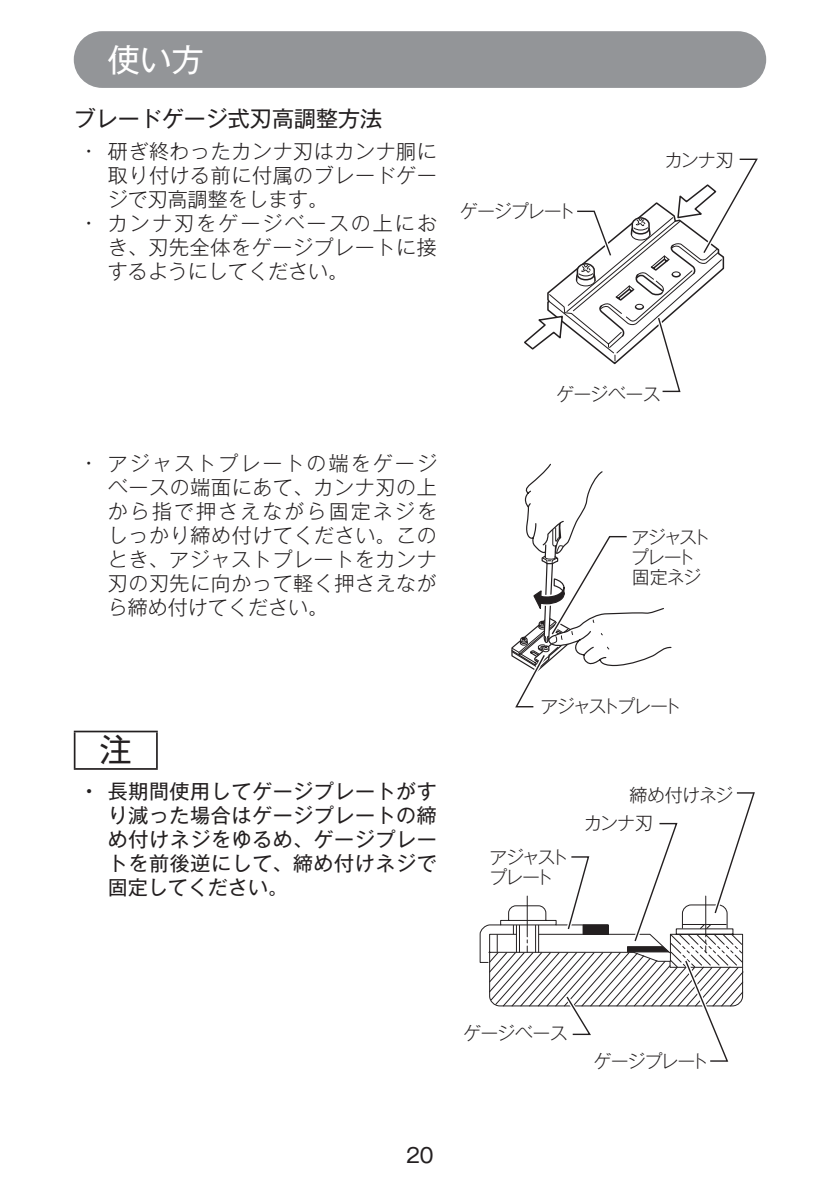
<style>
.page{position:relative;width:840px;height:1191px;background:#fff}
.page>*{position:absolute;margin:0;border:0;box-sizing:border-box;transform-origin:0 0}
.t1{font:32px "Gothic MB101 Pro";color:#fff}
.t2{font:32px "Gothic MB101 Pro";color:#231f20}
.t3{font:22px "Gothic MB101 Pro";color:#231f20}
.t4{font:300 20px/24px "Gothic MB101 Pro";letter-spacing:.03em;color:#231f20;text-align:justify}
.t5{font:20px/24px "Gothic MB101 Pro";letter-spacing:.03em;color:#231f20;text-align:justify}
.t6{font:18px "Gothic MB101 Pro Light 90 msp RKSJ H";letter-spacing:-.07em;color:#231f20}
.t7{font:18px/20px "Gothic MB101 Pro Light 90 msp RKSJ H";letter-spacing:-.11em;color:#231f20}
.t8{font:18px "Gothic MB101 Pro Light 90 msp RKSJ H";letter-spacing:-.125em;color:#231f20}
.t9{font:18px/20px "Gothic MB101 Pro Light 90 msp RKSJ H";letter-spacing:-.12em;color:#231f20}
.s1{font-weight:500}
</style>
<div class="page">
<div style="left:74px;top:31px;width:691px;height:57px;background:#939598;border-radius:28px"></div>
<hr style="left:74px;top:730px;width:84px;height:2px;background:#231f20">
<hr style="left:74px;top:732px;width:1px;height:36px;background:#231f20">
<hr style="left:156px;top:732px;width:2px;height:36px;background:#231f20">
<hr style="left:74px;top:768px;width:84px;height:2px;background:#231f20">
<svg style="left:524px;top:158px;width:234px;height:235px"></svg>
<svg style="left:511px;top:464px;width:160px;height:244px"></svg>
<svg style="left:479px;top:792px;width:276px;height:270px"></svg>
<h1 class="t1" style="left:108px;top:33px;width:97px">使い方</h1>
<p class="t3" style="left:74px;top:100px;width:309px">ブレードゲージ式刃高調整方法</p>
<p class="t4" style="left:108px;top:137px;width:330px;text-indent:-23px">• 研ぎ終わったカンナ刃はカンナ胴に取り付ける前に付属のブレードゲージで刃高調整をします。</p>
<p class="t4" style="left:108px;top:209px;width:330px;text-indent:-23px">• カンナ刃をゲージベースの上におき、刃先全体をゲージプレートに接するようにしてください。</p>
<p class="t6" style="left:459px;top:196px;width:117px">ゲージプレート</p>
<p class="t6" style="left:664px;top:145px;width:70px">カンナ刃</p>
<p class="t4" style="left:108px;top:449px;width:330px;text-indent:-23px">• アジャストプレートの端をゲージベースの端面にあて、カンナ刃の上から指で押さえながら固定ネジをしっかり締め付けてください。このとき、アジャストプレートをカンナ刃の刃先に向かって軽く押さえながら締め付けてください。</p>
<h1 class="t2" style="left:100px;top:723px;width:33px">注</h1>
<p class="t5" style="left:108px;top:776px;width:330px;text-indent:-23px"><span class="s1">•</span> 長期間使用してゲージプレートがすり減った場合はゲージプレートの締め付けネジをゆるめ、ゲージプレートを前後逆にして、締め付けネジで固定してください。</p>
<p class="t6" style="left:556px;top:379px;width:106px">ゲージベース</p>
<p class="t7" style="left:630px;top:525px;width:81px">アジャストプレート固定ネジ</p>
<p class="t8" style="left:540px;top:690px;width:142px">アジャストプレート</p>
<p class="t6" style="left:629px;top:780px;width:105px">締め付けネジ</p>
<p class="t9" style="left:489px;top:844px;width:81px">アジャストプレート</p>
<p class="t6" style="left:584px;top:807px;width:70px">カンナ刃</p>
<p class="t5" style="left:406px;top:1140px;width:29px">20</p>
<p class="t6" style="left:463px;top:1018px;width:106px">ゲージベース</p>
<p class="t6" style="left:593px;top:1046px;width:117px">ゲージプレート</p>
</div>
